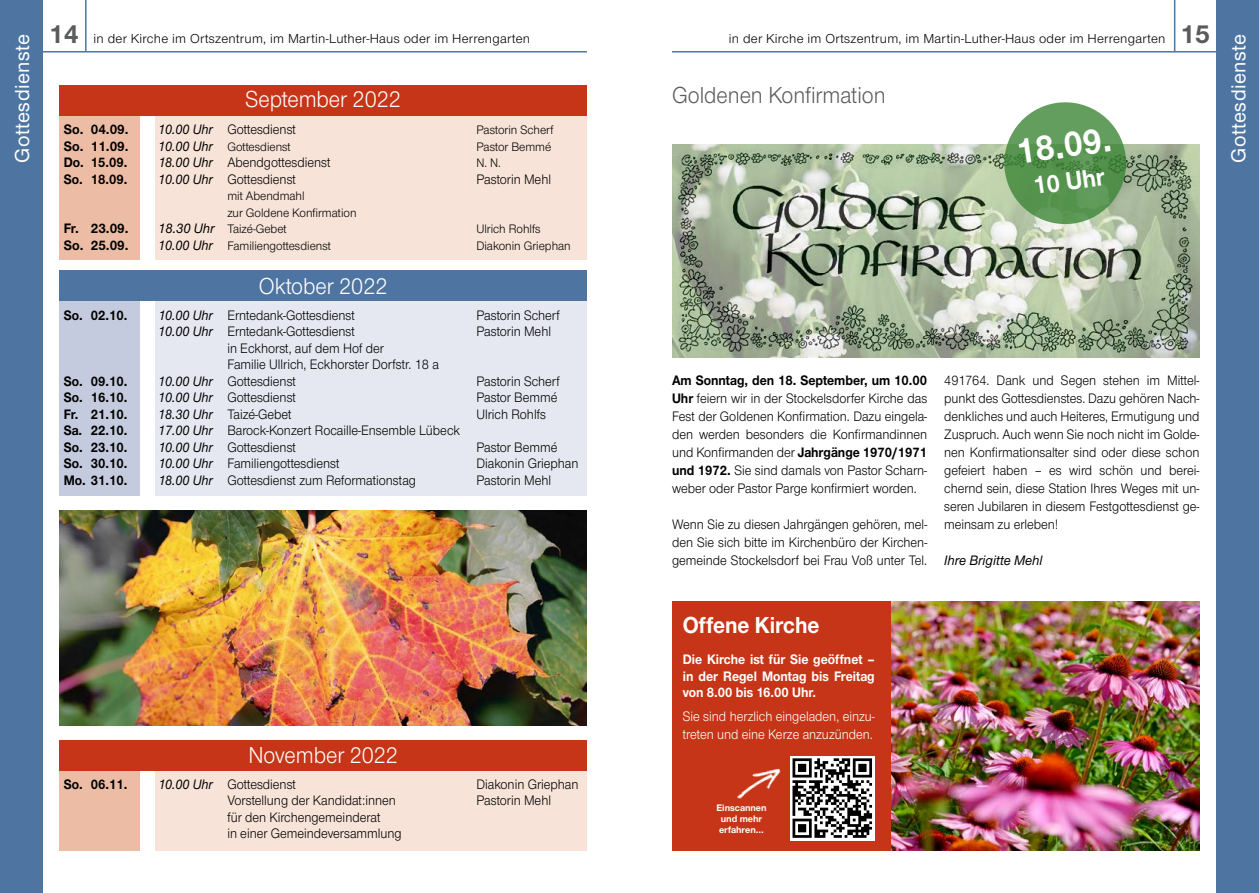
<style>
.page{position:relative;width:1259px;height:893px;background:#fff}
.page>*{position:absolute;margin:0;border:0;box-sizing:border-box;transform-origin:0 0}
.t1{font:700 37.2px "Nordelbica";color:#fff;scale:.92 1}
.t2{font:700 27px "Nordelbica";color:#5a5c5b}
.t3{font:700 26.25px "Nordelbica";color:#fff;scale:.92 1}
.t4{font:24px "Nordelbica";color:#fff;scale:.92 1}
.t5{font:24px "Nordelbica";color:#5a5c5b;scale:.92 1}
.t6{font:700 24px "Nordelbica";color:#fff;scale:.92 1}
.t7{font:500 21px "Nordelbica";letter-spacing:.02em;color:#fff}
.t8{font:14.25px/18px "Nordelbica";color:#000;text-align:justify;scale:.92 1}
.t9{font:700 14.25px "Nordelbica";color:#000;scale:.92 1}
.t10{font:700 14.25px/16.5px "Nordelbica";color:#fff;text-align:justify;scale:.92 1}
.t11{font:14.25px/18px "Nordelbica";color:#fff;scale:.92 1}
.t12{font:700 14.25px "Nordelbica";color:#000;scale:.95 1}
.t13{font:italic 500 14.25px "Nordelbica";color:#000;scale:.95 1}
.t14{font:13.5px "Nordelbica";letter-spacing:.02em;color:#000}
.t15{font:12.75px/16.5px "Nordelbica";color:#000;scale:.95 1}
.t16{font:12.75px "Nordelbica";color:#000;scale:.92 1}
.t17{font:700 9.75px/11.2px "Nordelbica";color:#fff}
.s1{font-weight:500;font-style:italic}
.s2{font-weight:500;font-style:italic;font-size:14.25px}
.s3{font-weight:700}
</style>
<div class="page">
<div style="left:0;top:0;width:43px;height:893px;background:#4e75a2"></div>
<div style="left:1216px;top:0;width:43px;height:893px;background:#4e75a2"></div>
<hr style="left:43px;top:51px;width:544px;height:2px;background:#4e75a2">
<hr style="left:672px;top:51px;width:544px;height:2px;background:#4e75a2">
<hr style="left:85px;top:0;width:2px;height:51px;background:#4e75a2">
<hr style="left:1174px;top:0;width:1px;height:51px;background:#4e75a2">
<div style="left:672px;top:601px;width:219px;height:249px;background:#c73518"></div>
<img style="left:891px;top:601px;width:308px;height:249px">
<div style="left:60px;top:740px;width:80px;height:110px;background:#ecbca4"></div>
<div style="left:155px;top:740px;width:432px;height:110px;background:#f7e3d8"></div>
<div style="left:60px;top:740px;width:527px;height:30px;background:#c73518"></div>
<div style="left:60px;top:85px;width:80px;height:174px;background:#ecbca4"></div>
<div style="left:155px;top:85px;width:432px;height:174px;background:#f7e3d8"></div>
<div style="left:60px;top:85px;width:527px;height:30px;background:#c73518"></div>
<div style="left:60px;top:271px;width:80px;height:225px;background:#c5cbde"></div>
<div style="left:155px;top:271px;width:432px;height:225px;background:#e6e8f1"></div>
<div style="left:60px;top:271px;width:527px;height:30px;background:#4e75a2"></div>
<div style="left:790px;top:756px;width:84px;height:84px;background:#fff"></div>
<svg style="left:792px;top:758px;width:80px;height:80px"></svg>
<img style="left:737px;top:769px;width:44px;height:30px">
<img style="left:672px;top:145px;width:527px;height:212px">
<img style="left:60px;top:511px;width:527px;height:215px">
<svg style="left:1000px;top:102px;width:130px;height:126px;background:#7dab76"></svg>
<h2 class="t2" style="left:49px;top:18px;width:32px">14</h2>
<h2 class="t2" style="left:1180px;top:18px;width:32px">15</h2>
<h3 class="t7" style="left:10px;top:163px;width:130px;rotate:-90deg">Gottesdienste</h3>
<p class="t14" style="left:94px;top:30px;width:438px">in der Kirche im Ortszentrum, im Martin-Luther-Haus oder im Herrengarten</p>
<p class="t14" style="left:729px;top:30px;width:438px">in der Kirche im Ortszentrum, im Martin-Luther-Haus oder im Herrengarten</p>
<h3 class="t5" style="left:672px;top:82px;width:234px">Goldenen Konfirmation</h3>
<h3 class="t4" style="left:245px;top:86px;width:170px">September 2022</h3>
<p class="t12" style="left:64px;top:121px;width:70px">So. 04.09.</p>
<p class="t8" style="left:158px;top:120px;width:151px"><span class="s1">10.00 Uhr</span> Gottesdienst</p>
<p class="t15" style="left:476px;top:122px;width:83px">Pastorin Scherf</p>
<p class="t12" style="left:64px;top:137px;width:70px">So. 11.09.</p>
<p class="t15" style="left:158px;top:138px;width:141px"><span class="s2">10.00 Uhr</span> Gottesdienst</p>
<p class="t15" style="left:476px;top:138px;width:80px">Pastor Bemmé</p>
<p class="t9" style="left:64px;top:154px;width:71px">Do. 15.09.</p>
<p class="t8" style="left:158px;top:153px;width:189px"><span class="s1">18.00 Uhr</span> Abendgottesdienst</p>
<p class="t16" style="left:476px;top:156px;width:28px">N. N.</p>
<p class="t9" style="left:64px;top:170px;width:71px">So. 18.09.</p>
<p class="t8" style="left:158px;top:170px;width:151px"><span class="s1">10.00 Uhr</span> Gottesdienst</p>
<p class="t8" style="left:476px;top:170px;width:83px">Pastorin Mehl</p>
<p class="t15" style="left:227px;top:188px;width:137px">mit Abendmahl<br>zur Goldene Konfirmation</p>
<p class="t12" style="left:64px;top:220px;width:70px">Fr. 23.09.</p>
<p class="t15" style="left:158px;top:221px;width:137px"><span class="s2">18.30 Uhr</span> Taizé-Gebet</p>
<p class="t15" style="left:476px;top:221px;width:69px">Ulrich Rohlfs</p>
<p class="t12" style="left:64px;top:236px;width:70px">So. 25.09.</p>
<p class="t15" style="left:158px;top:237px;width:183px"><span class="s2">10.00 Uhr</span> Familiengottesdienst</p>
<p class="t15" style="left:476px;top:237px;width:101px">Diakonin Griephan</p>
<h1 class="t1" style="left:1013px;top:130px;width:106px;rotate:-8deg">18.09.</h1>
<h3 class="t3" style="left:1031px;top:170px;width:80px;rotate:-8deg">10 Uhr</h3>
<h3 class="t4" style="left:259px;top:272px;width:141px">Oktober 2022</h3>
<p class="t9" style="left:64px;top:306px;width:71px">So. 02.10.</p>
<p class="t8" style="left:158px;top:306px;width:215px"><span class="s1">10.00 Uhr</span> Erntedank-Gottesdienst</p>
<p class="t8" style="left:476px;top:306px;width:92px">Pastorin Scherf</p>
<p class="t8" style="left:158px;top:322px;width:215px"><span class="s1">10.00 Uhr</span> Erntedank-Gottesdienst</p>
<p class="t8" style="left:476px;top:322px;width:83px">Pastorin Mehl</p>
<p class="t8" style="left:227px;top:340px;width:231px;line-height:16.5px">in Eckhorst, auf dem Hof der<br>Familie Ullrich, Eckhorster Dorfstr. 18 a</p>
<p class="t9" style="left:64px;top:372px;width:71px">So. 09.10.</p>
<p class="t8" style="left:158px;top:372px;width:151px"><span class="s1">10.00 Uhr</span> Gottesdienst</p>
<p class="t8" style="left:476px;top:372px;width:92px">Pastorin Scherf</p>
<p class="t9" style="left:64px;top:389px;width:71px">So. 16.10.</p>
<p class="t8" style="left:158px;top:388px;width:151px"><span class="s1">10.00 Uhr</span> Gottesdienst</p>
<p class="t8" style="left:476px;top:388px;width:89px">Pastor Bemmé</p>
<p class="t9" style="left:64px;top:405px;width:71px">Fr. 21.10.</p>
<p class="t8" style="left:158px;top:405px;width:146px"><span class="s1">18.30 Uhr</span> Taizé-Gebet</p>
<p class="t8" style="left:476px;top:405px;width:77px">Ulrich Rohlfs</p>
<p class="t9" style="left:64px;top:422px;width:71px">Sa. 22.10.</p>
<p class="t8" style="left:158px;top:421px;width:329px"><span class="s1">17.00 Uhr</span> Barock-Konzert Rocaille-Ensemble Lübeck</p>
<p class="t9" style="left:64px;top:438px;width:71px">So. 23.10.</p>
<p class="t8" style="left:158px;top:438px;width:151px"><span class="s1">10.00 Uhr</span> Gottesdienst</p>
<p class="t8" style="left:476px;top:438px;width:89px">Pastor Bemmé</p>
<p class="t9" style="left:64px;top:455px;width:71px">So. 30.10.</p>
<p class="t8" style="left:158px;top:454px;width:198px"><span class="s1">10.00 Uhr</span> Familiengottesdienst</p>
<p class="t8" style="left:476px;top:454px;width:112px">Diakonin Griephan</p>
<p class="t9" style="left:64px;top:471px;width:71px">Mo. 31.10.</p>
<p class="t8" style="left:158px;top:471px;width:282px"><span class="s1">18.00 Uhr</span> Gottesdienst zum Reformationstag</p>
<p class="t8" style="left:476px;top:471px;width:83px">Pastorin Mehl</p>
<h3 class="t4" style="left:248px;top:742px;width:164px">November 2022</h3>
<p class="t9" style="left:64px;top:776px;width:71px">So. 06.11.</p>
<p class="t8" style="left:158px;top:775px;width:151px"><span class="s1">10.00 Uhr</span> Gottesdienst</p>
<p class="t8" style="left:476px;top:775px;width:112px">Diakonin Griephan</p>
<p class="t8" style="left:227px;top:792px;width:185px">Vorstellung der Kandidat:innen</p>
<p class="t8" style="left:476px;top:792px;width:83px">Pastorin Mehl</p>
<p class="t8" style="left:227px;top:809px;width:191px;line-height:16.5px">für den Kirchengemeinderat<br>in einer Gemeindeversammlung</p>
<p class="t8" style="left:672px;top:371px;width:279px"><span class="s3">Am Sonntag, den 18. September, um 10.00<br>Uhr</span> feiern wir in der Stockelsdorfer Kirche das Fest der Goldenen Konfirmation. Dazu eingela&shy;den werden besonders die Konfirmandinnen und Konfirmanden der <span class="s3">Jahrgänge 1970/1971 und 1972.</span> Sie sind damals von Pastor Scharn&shy;weber oder Pastor Parge konfirmiert worden.</p>
<p class="t8" style="left:672px;top:515px;width:279px">Wenn Sie zu diesen Jahrgängen gehören, mel&shy;den Sie sich bitte im Kirchenbüro der Kirchen&shy;gemeinde Stockelsdorf bei Frau Voß unter Tel.</p>
<p class="t8" style="left:944px;top:371px;width:279px">491764. Dank und Segen stehen im Mittel&shy;punkt des Gottesdienstes. Dazu gehören Nach&shy;denkliches und auch Heiteres, Ermutigung und Zuspruch. Auch wenn Sie noch nicht im Golde&shy;nen Konfirmationsalter sind oder diese schon gefeiert haben – es wird schön und berei&shy;chernd sein, diese Station Ihres Weges mit un&shy;seren Jubilaren in diesem Festgottesdienst ge&shy;meinsam zu erleben!</p>
<p class="t13" style="left:944px;top:552px;width:105px">Ihre Brigitte Mehl</p>
<h3 class="t6" style="left:683px;top:610px;width:150px">Offene Kirche</h3>
<p class="t10" style="left:683px;top:651px;width:210px">Die Kirche ist für Sie geöffnet – in der Regel Montag bis Freitag von 8.00 bis 16.00 Uhr.</p>
<p class="t11" style="left:683px;top:708px;width:210px">Sie sind herzlich eingeladen, einzu&shy;treten und eine Kerze anzuzünden.</p>
<p class="t17" style="left:716px;top:802px;width:52px">Einscannen und mehr erfahren…</p>
<h3 class="t7" style="left:1226px;top:163px;width:130px;rotate:-90deg">Gottesdienste</h3>
</div>
